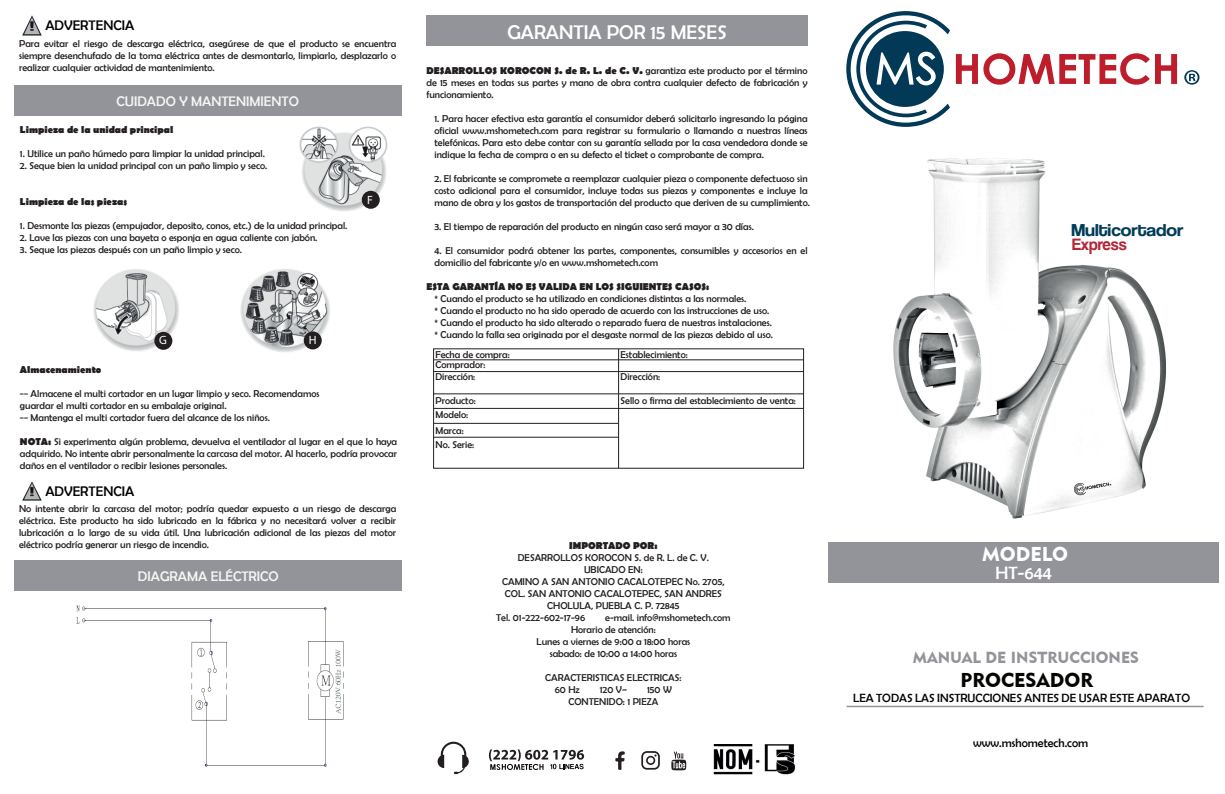
<style>
.page{position:relative;width:1225px;height:794px;background:#fff}
.page>*{position:absolute;margin:0;border:0;box-sizing:border-box;transform-origin:0 0}
.t1{font:20px "Berlin Sans FB";color:#fff}
.t2{font:20px "Geometric 415 BT Black A";color:#040503}
.t3{font:20px "Geometric 415 BT Black A";color:#fff}
.t4{font:18px "Berlin Sans FB";color:#fff}
.t5{font:17.8px "Coolvetica Rg";color:#013c58;scale:1.12 1}
.t6{font:17.2px "Coolvetica Rg";color:#b42738}
.t7{font:16px "Geometric 415 BT Black A";color:#929499}
.t8{font:14px "Berlin Sans FB";color:#f6f7f4}
.t9{font:14px "Berlin Sans FB";color:#000001}
.t10{font:12px "Berlin Sans FB";color:#040503}
.t11{font:12px "Myriad Pro";color:#fff}
.t12{font:10px/12px "Berlin Sans FB";color:#231f20}
.t13{font:700 10px "Berlin Sans FB";color:#231f20}
.s1{font-weight:700}
</style>
<div class="page">
<img style="left:893px;top:158px;width:273px;height:361px">
<img style="left:713px;top:744px;width:83px;height:31px">
<div style="left:828px;top:542px;width:390px;height:41px;background:#929499"></div>
<hr style="left:846px;top:705px;width:357px;height:2px;background:#929499">
<div style="left:426px;top:16px;width:381px;height:30px;background:#929499"></div>
<svg style="left:615px;top:751px;width:10px;height:19px"></svg>
<svg style="left:671px;top:751px;width:15px;height:19px"></svg>
<svg style="left:641px;top:751px;width:19px;height:18px"></svg>
<svg style="left:437px;top:741px;width:32px;height:33px"></svg>
<svg style="left:489px;top:749px;width:95px;height:21px"></svg>
<div style="left:433px;top:348px;width:371px;height:121px;background:#fff;border:1px solid #231f20"></div>
<hr style="left:433px;top:359px;width:370px;height:1px;background:#231f20">
<hr style="left:433px;top:371px;width:370px;height:1px;background:#231f20">
<hr style="left:433px;top:393px;width:370px;height:1px;background:#231f20">
<hr style="left:433px;top:408px;width:370px;height:1px;background:#231f20">
<hr style="left:618px;top:349px;width:1px;height:119px;background:#231f20">
<hr style="left:433px;top:423px;width:185px;height:1px;background:#231f20">
<hr style="left:433px;top:437px;width:185px;height:1px;background:#231f20">
<img style="left:22px;top:16px;width:20px;height:20px">
<div style="left:14px;top:85px;width:387px;height:31px;background:#929499"></div>
<img style="left:22px;top:481px;width:20px;height:20px">
<div style="left:14px;top:560px;width:387px;height:31px;background:#929499"></div>
<svg style="left:956px;top:53px;width:193px;height:32px"></svg>
<svg style="left:1155px;top:54px;width:22px;height:30px"></svg>
<svg style="left:1184px;top:70px;width:15px;height:15px"></svg>
<svg style="left:846px;top:11px;width:104px;height:116px"></svg>
<img style="left:76px;top:605px;width:268px;height:162px">
<img style="left:240px;top:269px;width:90px;height:83px">
<img style="left:299px;top:126px;width:89px;height:85px">
<img style="left:93px;top:269px;width:86px;height:82px">
<div style="left:362px;top:191px;width:18px;height:18px;background:#231f20;border-radius:50%"></div>
<div style="left:154px;top:332px;width:18px;height:18px;background:#231f20;border-radius:50%"></div>
<div style="left:304px;top:331px;width:18px;height:18px;background:#231f20;border-radius:50%"></div>
<h3 class="t9" style="left:45px;top:18px;width:90px">ADVERTENCIA</h3>
<p class="t12" style="left:19px;top:37px;width:379px;text-align:justify">Para evitar el riesgo de descarga eléctrica, asegúrese de que el producto se encuentra siempre desenchufado de la toma eléctrica antes de desmontarlo, limpiarlo, desplazarlo o realizar cualquier actividad de mantenimiento.</p>
<h3 class="t8" style="left:117px;top:94px;width:184px">CUIDADO Y MANTENIMIENTO</h3>
<p class="t13" style="left:20px;top:124px;width:155px">Limpieza de la unidad principal</p>
<p class="t12" style="left:20px;top:148px;width:246px">1. Utilice un paño húmedo para limpiar la unidad principal.</p>
<p class="t12" style="left:20px;top:160px;width:249px">2. Seque bien la unidad principal con un paño limpio y seco.</p>
<p class="t13" style="left:20px;top:196px;width:109px">Limpieza de las piezas</p>
<p class="t12" style="left:20px;top:220px;width:329px">1. Desmonte las piezas (empujador, deposito, conos, etc.) de la unidad principal.</p>
<p class="t12" style="left:20px;top:232px;width:299px">2. Lave las piezas con una bayeta o esponja en agua caliente con jabón.</p>
<p class="t12" style="left:20px;top:244px;width:223px">3. Seque las piezas después con un paño limpio y seco.</p>
<p class="t11" style="left:367px;top:193px;width:7px">F</p>
<p class="t11" style="left:159px;top:333px;width:9px">G</p>
<p class="t11" style="left:309px;top:333px;width:9px">H</p>
<p class="t13" style="left:20px;top:364px;width:83px">Almacenamiento</p>
<p class="t12" style="left:20px;top:388px;width:301px">−− Almacene el multi cortador en un lugar limpio y seco. Recomendamos guardar el multi cortador en su embalaje original.<br>−− Mantenga el multi cortador fuera del alcance de los niños.</p>
<p class="t12" style="left:20px;top:436px;width:379px;text-align:justify"><span class="s1">NOTA:</span> Si experimenta algún problema, devuelva el ventilador al lugar en el que lo haya adquirido. No intente abrir personalmente la carcasa del motor. Al hacerlo, podría provocar daños en el ventilador o recibir lesiones personales.</p>
<h3 class="t9" style="left:45px;top:483px;width:90px">ADVERTENCIA</h3>
<p class="t12" style="left:19px;top:503px;width:379px;text-align:justify">No intente abrir la carcasa del motor; podría quedar expuesto a un riesgo de descarga eléctrica. Este producto ha sido lubricado en la fábrica y no necesitará volver a recibir lubricación a lo largo de su vida útil. Una lubricación adicional de las piezas del motor eléctrico podría generar un riesgo de incendio.</p>
<h3 class="t8" style="left:138px;top:568px;width:142px">DIAGRAMA ELÉCTRICO</h3>
<h1 class="t1" style="left:507px;top:22px;width:221px">GARANTIA POR 15 MESES</h1>
<p class="t12" style="left:426px;top:65px;width:382px;text-align:justify"><span class="s1">DESARROLLOS KOROCON S. de R. L. de C. V.</span> garantiza este producto por el término de 15 meses en todas sus partes y mano de obra contra cualquier defecto de fabricación y funcionamiento.</p>
<p class="t12" style="left:434px;top:113px;width:374px;text-align:justify">1. Para hacer efectiva esta garantía el consumidor deberá solicitarlo ingresando la página oficial www.mshometech.com para registrar su formulario o llamando a nuestras líneas telefónicas. Para esto debe contar con su garantía sellada por la casa vendedora donde se indique la fecha de compra o en su defecto el ticket o comprobante de compra.</p>
<p class="t12" style="left:434px;top:173px;width:377px">2. El fabricante se compromete a reemplazar cualquier pieza o componente defectuoso sin costo adicional para el consumidor, incluye todas sus piezas y componentes e incluye la mano de obra y los gastos de transportación del producto que deriven de su cumplimiento.</p>
<p class="t12" style="left:434px;top:221px;width:321px">3. El tiempo de reparación del producto en ningún caso será mayor a 30 días.</p>
<p class="t12" style="left:434px;top:245px;width:374px">4. El consumidor podrá obtener las partes, componentes, consumibles y accesorios en el domicilio del fabricante y/o en www.mshometech.com</p>
<p class="t13" style="left:426px;top:281px;width:284px">ESTA GARANTÍA NO ES VALIDA EN LOS SIGUIENTES CASOS:</p>
<p class="t12" style="left:434px;top:293px;width:340px">* Cuando el producto se ha utilizado en condiciones distintas a las normales.<br>* Cuando el producto no ha sido operado de acuerdo con las instrucciones de uso. * Cuando el producto ha sido alterado o reparado fuera de nuestras instalaciones. * Cuando la falla sea originada por el desgaste normal de las piezas debido al uso.</p>
<p class="t12" style="left:435px;top:348px;width:76px">Fecha de compra:</p>
<p class="t12" style="left:620px;top:348px;width:69px">Establecimiento:</p>
<p class="t12" style="left:435px;top:359px;width:51px">Comprador:</p>
<p class="t12" style="left:435px;top:395px;width:42px">Producto:</p>
<p class="t12" style="left:620px;top:395px;width:177px">Sello o firma del establecimiento de venta:</p>
<p class="t12" style="left:435px;top:438px;width:40px">No. Serie:</p>
<p class="t12" style="left:435px;top:371px;width:41px">Dirección:</p>
<p class="t12" style="left:620px;top:371px;width:41px">Dirección:</p>
<p class="t12" style="left:435px;top:407px;width:34px;line-height:15.8px">Modelo:<br>Marca:</p>
<p class="t13" style="left:569px;top:540px;width:90px">IMPORTADO POR:</p>
<p class="t12" style="left:518px;top:551px;width:193px">DESARROLLOS KOROCON S. de R. L. de C. V.</p>
<p class="t12" style="left:584px;top:563px;width:60px">UBICADO EN:</p>
<p class="t12" style="left:502px;top:575px;width:224px">CAMINO A SAN ANTONIO CACALOTEPEC No. 2705,</p>
<p class="t12" style="left:505px;top:587px;width:219px">COL. SAN ANTONIO CACALOTEPEC, SAN ANDRES</p>
<p class="t12" style="left:547px;top:599px;width:134px">CHOLULA, PUEBLA C. P. 72845</p>
<p class="t12" style="left:496px;top:611px;width:90px">Tel. 01-222-602-17-96</p>
<p class="t12" style="left:605px;top:611px;width:127px">e-mail. info@mshometech.com</p>
<p class="t12" style="left:571px;top:623px;width:86px">Horario de atención:</p>
<p class="t12" style="left:536px;top:635px;width:155px">Lunes a viernes de 9:00 a 18:00 horas</p>
<p class="t12" style="left:550px;top:647px;width:129px">sabado: de 10:00 a 14:00 horas</p>
<p class="t12" style="left:555px;top:671px;width:128px;text-indent:-10px">CARACTERISTICAS ELECTRICAS:<br>60 Hz</p>
<p class="t12" style="left:568px;top:683px;width:105px;text-indent:79px">150 W<br>CONTENIDO: 1 PIEZA</p>
<p class="t12" style="left:600px;top:683px;width:29px">120 V~</p>
<h3 class="t5" style="left:1071px;top:220px;width:101px">Multicortador</h3>
<h3 class="t6" style="left:1072px;top:234px;width:56px">Express</h3>
<h1 class="t3" style="left:982px;top:542px;width:87px">MODELO</h1>
<h2 class="t4" style="left:995px;top:562px;width:58px">HT-644</h2>
<h3 class="t7" style="left:913px;top:648px;width:227px">MANUAL DE INSTRUCCIONES</h3>
<h1 class="t2" style="left:960px;top:668px;width:134px">PROCESADOR</h1>
<p class="t10" style="left:853px;top:691px;width:338px">LEA TODAS LAS INSTRUCCIONES ANTES DE USAR ESTE APARATO</p>
<p class="t10" style="left:973px;top:736px;width:117px">www.mshometech.com</p>
</div>
